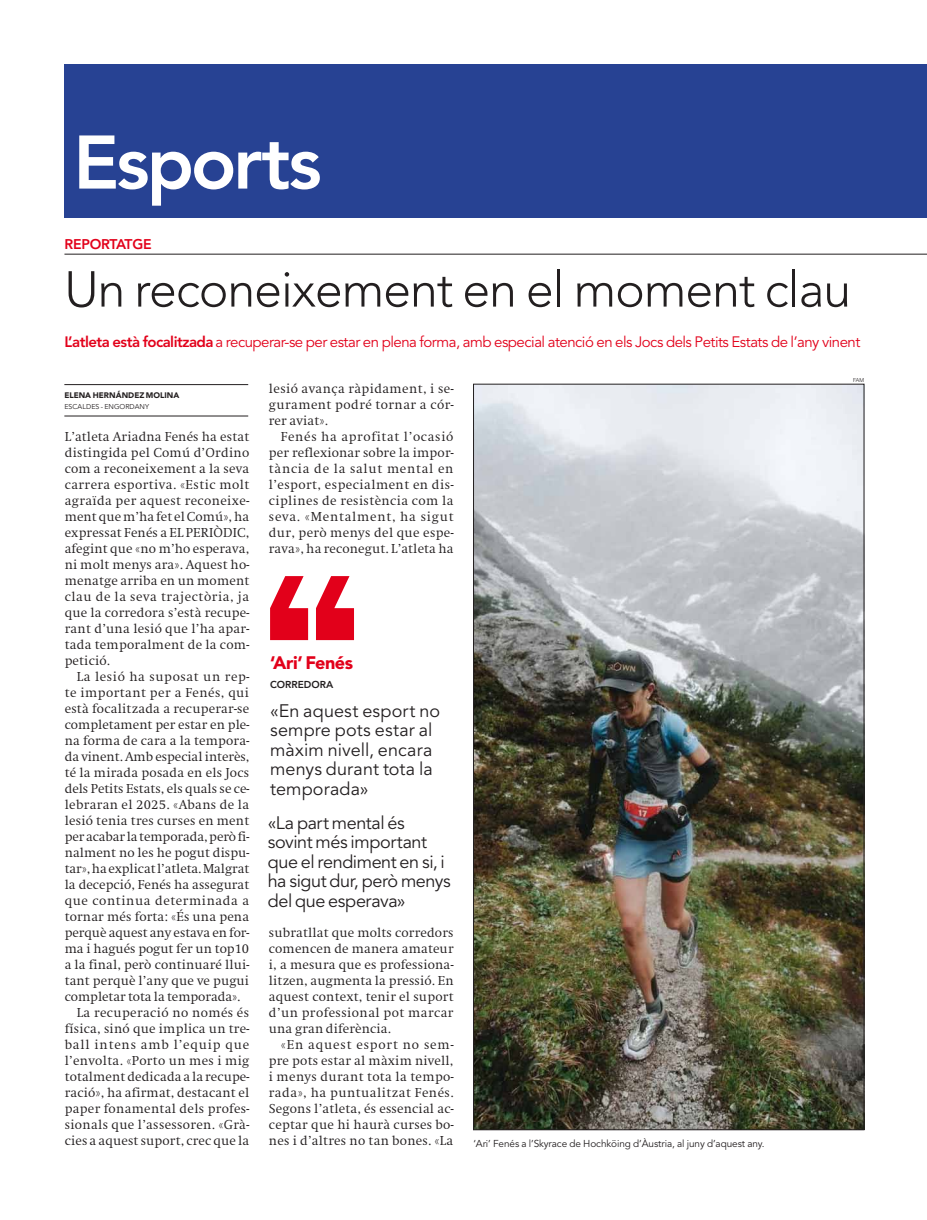
<style>
.page{position:relative;width:927px;height:1220px;background:#fff}
.page>*{position:absolute;margin:0;border:0;box-sizing:border-box;transform-origin:0 0}
.t1{font:800 75px "Avenir LT Std";letter-spacing:-.035em;color:#fff}
.t2{font:300 50px "Avenir LT Std";letter-spacing:-.02em;color:#231f20}
.t3{font:18px/19.5px "Avenir LT Std";letter-spacing:-.025em;color:#231f20}
.t4{font:18px/19.5px "Avenir LT Std";letter-spacing:-.005em;color:#231f20}
.t5{font:900 18px "Avenir LT Std";letter-spacing:-.03em;color:#e2001a}
.t6{font:15px "Avenir LT Std";letter-spacing:-.035em;color:#e2001a}
.t7{font:800 14px "Avenir LT Std";letter-spacing:-.015em;color:#e2001a}
.t8{font:300 12.5px/16px "Swift ND Std";letter-spacing:.015em;color:#231f20;text-align:justify}
.t9{font:300 12.5px "Swift ND Std";letter-spacing:-.005em;color:#231f20}
.t10{font:300 12.5px "Swift ND Std";letter-spacing:.035em;color:#231f20}
.t11{font:300 12.5px "Swift ND Std";letter-spacing:.045em;color:#231f20}
.t12{font:300 12.5px "Swift ND Std";letter-spacing:.065em;color:#231f20}
.t13{font:300 12.5px "Swift ND Std";letter-spacing:.05em;color:#231f20}
.t14{font:10px "Avenir LT Std";letter-spacing:-.01em;color:#231f20}
.t15{font:800 10px "Avenir LT Std";color:#231f20}
.t16{font:900 8px "Avenir LT Std";letter-spacing:.005em;color:#231f20}
.t17{font:7px "Avenir LT Std";letter-spacing:.01em;color:#231f20}
.t18{font:300 5.5px "Helvetica Neue LT Std";color:#231f20}
.s1{font-weight:800}
</style>
<div class="page">
<div style="left:64px;top:64px;width:863px;height:154px;background:#274293"></div>
<img style="left:475px;top:386px;width:387px;height:742px">
<hr style="left:64px;top:384px;width:184px;height:1px;background:#231f20">
<hr style="left:64px;top:416px;width:184px;height:1px;background:#231f20">
<hr style="left:64px;top:254px;width:863px;height:1px;background:#231f20">
<svg style="left:270px;top:576px;width:84px;height:64px"></svg>
<h1 class="t1" style="left:73px;top:118px;width:250px">Esports</h1>
<p class="t7" style="left:64px;top:236px;width:89px">REPORTATGE</p>
<h2 class="t2" style="left:64px;top:260px;width:788px">Un reconeixement en el moment clau</h2>
<p class="t6" style="left:64px;top:333px;width:797px"><span class="s1">L’atleta està focalitzada</span> a recuperar-se per estar en plena forma, amb especial atenció en els Jocs dels Petits Estats de l’any vinent</p>
<p class="t16" style="left:64px;top:390px;width:117px">ELENA HERNÁNDEZ MOLINA</p>
<p class="t17" style="left:64px;top:402px;width:86px">ESCALDES - ENGORDANY</p>
<p class="t8" style="left:65px;top:429px;width:186px">L’atleta Ariadna Fenés ha estat distingida pel Comú d’Ordino com a reconeixement a la seva carrera esportiva. «Estic molt agraïda per aquest reconeixe&shy;ment que m’ha fet el Comú», ha expressat Fenés a EL PERIÒDIC, afegint que «no m’ho esperava, ni molt menys ara». Aquest ho&shy;menatge arriba en un moment clau de la seva trajectòria, ja que la corredora s’està recupe&shy;rant d’una lesió que l’ha apar&shy;tada temporalment de la com&shy;petició.</p>
<p class="t13" style="left:77px;top:670px;width:174px">La lesió ha suposat un rep-</p>
<p class="t10" style="left:65px;top:686px;width:186px">te important per a Fenés, qui</p>
<p class="t8" style="left:65px;top:701px;width:186px">està focalitzada a recuperar-se</p>
<p class="t8" style="left:65px;top:717px;width:186px">completament per estar en ple-</p>
<p class="t8" style="left:65px;top:733px;width:186px">na forma de cara a la tempora-</p>
<p class="t9" style="left:65px;top:750px;width:186px">da vinent. Amb especial interès,</p>
<p class="t8" style="left:65px;top:765px;width:186px">té la mirada posada en els Jocs</p>
<p class="t9" style="left:65px;top:782px;width:186px">dels Petits Estats, els quals se ce-</p>
<p class="t8" style="left:65px;top:797px;width:186px">lebraran el 2025. «Abans de la</p>
<p class="t8" style="left:65px;top:813px;width:186px">lesió tenia tres curses en ment</p>
<p class="t9" style="left:65px;top:830px;width:186px">per acabar la temporada, però fi-</p>
<p class="t8" style="left:65px;top:845px;width:186px">nalment no les he pogut dispu-</p>
<p class="t9" style="left:65px;top:862px;width:186px">tar», ha explicat l’atleta. Malgrat</p>
<p class="t8" style="left:65px;top:877px;width:186px">la decepció, Fenés ha assegurat</p>
<p class="t11" style="left:65px;top:894px;width:186px">que continua determinada a</p>
<p class="t8" style="left:65px;top:909px;width:186px">tornar més forta: «És una pena</p>
<p class="t9" style="left:65px;top:926px;width:186px">perquè aquest any estava en for-</p>
<p class="t9" style="left:65px;top:942px;width:186px">ma i hagués pogut fer un top10</p>
<p class="t8" style="left:65px;top:957px;width:186px">a la final, però continuaré llui-</p>
<p class="t8" style="left:65px;top:973px;width:186px">tant perquè l’any que ve pugui</p>
<p class="t9" style="left:65px;top:990px;width:177px">completar tota la temporada».</p>
<p class="t8" style="left:77px;top:1005px;width:174px">La recuperació no només és</p>
<p class="t8" style="left:65px;top:1021px;width:186px">física, sinó que implica un tre-</p>
<p class="t12" style="left:65px;top:1038px;width:186px">ball intens amb l’equip que</p>
<p class="t8" style="left:65px;top:1053px;width:186px">l’envolta. «Porto un mes i mig</p>
<p class="t8" style="left:65px;top:1069px;width:186px">totalment dedicada a la recupe-</p>
<p class="t8" style="left:65px;top:1085px;width:186px">ració», ha afirmat, destacant el</p>
<p class="t8" style="left:65px;top:1101px;width:186px">paper fonamental dels profes-</p>
<p class="t8" style="left:65px;top:1117px;width:186px">sionals que l’assessoren. «Grà-</p>
<p class="t8" style="left:65px;top:1133px;width:186px">cies a aquest suport, crec que la</p>
<p class="t8" style="left:269px;top:381px;width:186px">lesió avança ràpidament, i se&shy;gurament podré tornar a cór&shy;rer aviat».</p>
<p class="t8" style="left:269px;top:429px;width:186px;text-indent:12px">Fenés ha aprofitat l’ocasió per reflexionar sobre la impor&shy;tància de la salut mental en l’esport, especialment en dis&shy;ciplines de resistència com la seva. «Mentalment, ha sigut dur, però menys del que espe&shy;rava», ha reconegut. L’atleta ha</p>
<h3 class="t5" style="left:270px;top:652px;width:84px">‘Ari’ Fenés</h3>
<h3 class="t4" style="left:270px;top:701px;width:172px">«En aquest esport no sempre pots estar al màxim nivell, encara menys durant tota la temporada»</h3>
<h3 class="t3" style="left:268px;top:813px;width:185px">«La part mental és sovint més important que el rendiment en si, i ha sigut dur, però menys del que esperava»</h3>
<p class="t15" style="left:270px;top:679px;width:65px">CORREDORA</p>
<p class="t8" style="left:269px;top:925px;width:186px">subratllat que molts corredors comencen de manera amateur i, a mesura que es professiona&shy;litzen, augmenta la pressió. En aquest context, tenir el suport d’un professional pot marcar una gran diferència.</p>
<p class="t8" style="left:269px;top:1037px;width:186px;text-indent:12px">«En aquest esport no sem&shy;pre pots estar al màxim nivell, i menys durant tota la tempo&shy;rada», ha puntualitzat Fenés.<br>Segons l’atleta, és essencial ac&shy;ceptar que hi haurà curses bo&shy;nes i d’altres no tan bones. «La</p>
<p class="t14" style="left:473px;top:1138px;width:293px">‘Ari’ Fenés a l’Skyrace de Hochköing d’Àustria, al juny d’aquest any.</p>
<p class="t18" style="left:853px;top:376px;width:12px">FAM</p>
</div>
